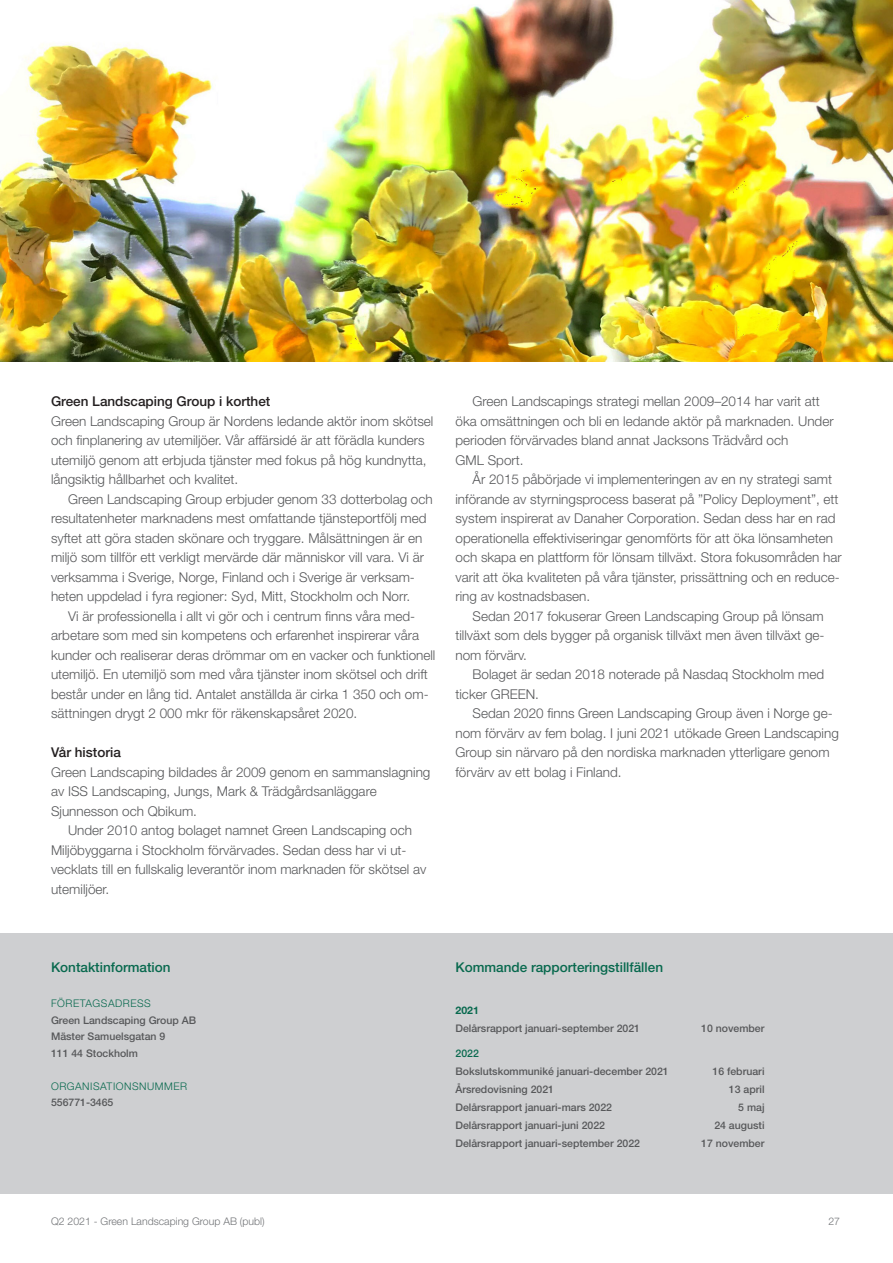
<style>
.page{position:relative;width:893px;height:1263px;background:#fff}
.page>*{position:absolute;margin:0;border:0;box-sizing:border-box;transform-origin:0 0}
.Brödtext_indrag{font:300 13.5px/19.5px "Helvetica Neue LT Std";color:#57585a}
.Brödtext{font:300 13.5px/19.5px "Helvetica Neue LT Std";color:#57585a}
.Mellanrubrik__9_pkt{font:500 13.5px "Helvetica Neue LT Std";color:#08694e}
.Mellanrubrik__9_pkt-2{font:500 13.5px "Helvetica Neue LT Std";color:#231f20}
.Brödtext-2{font:500 10.5px/18px "Helvetica Neue LT Std";color:#57585a}
.t1{font:300 10.5px "Helvetica Neue LT Std";color:#727477}
.Mellanrubrik__9_pkt-3{font:300 10.5px "Helvetica Neue LT Std";letter-spacing:.05em;color:#08694e}
.s1{font-weight:700;color:#08694e}
.s2{color:#08694e}
</style>
<div class="page">
<div style="left:0;top:933px;width:893px;height:261px;background:#cecfd1"></div>
<img style="left:0;top:0;width:893px;height:361px">
<p class="Mellanrubrik__9_pkt-2" style="left:51px;top:393px;width:221px">Green Landscaping Group i korthet</p>
<p class="Brödtext" style="left:51px;top:411px;width:384px">Green Landscaping Group är Nordens ledande aktör inom skötsel och finplanering av utemiljöer. Vår affärsidé är att förädla kunders utemiljö genom att erbjuda tjänster med fokus på hög kundnytta, långsiktig hållbarhet och kvalitet.</p>
<p class="Brödtext_indrag" style="left:51px;top:489px;width:383px;text-indent:17px">Green Landscaping Group erbjuder genom 33 dotterbolag och resultatenheter marknadens mest omfattande tjänsteportfölj med syftet att göra staden skönare och tryggare. Målsättningen är en miljö som tillför ett verkligt mervärde där människor vill vara. Vi är verksamma i Sverige, Norge, Finland och i Sverige är verksam&shy;heten uppdelad i fyra regioner: Syd, Mitt, Stockholm och Norr.</p>
<p class="Brödtext_indrag" style="left:51px;top:606px;width:386px;text-indent:17px">Vi är professionella i allt vi gör och i centrum finns våra med&shy;arbetare som med sin kompetens och erfarenhet inspirerar våra kunder och realiserar deras drömmar om en vacker och funktionell utemiljö. En utemiljö som med våra tjänster inom skötsel och drift består under en lång tid. Antalet anställda är cirka 1 350 och om&shy;sättningen drygt 2 000 mkr för räkenskapsåret 2020.</p>
<p class="Mellanrubrik__9_pkt-2" style="left:51px;top:744px;width:71px">Vår historia</p>
<p class="Brödtext" style="left:51px;top:762px;width:381px">Green Landscaping bildades år 2009 genom en sammanslagning av ISS Landscaping, Jungs, Mark &amp; Trädgårdsanläggare<br>Sjunnesson och Qbikum.</p>
<p class="Brödtext_indrag" style="left:51px;top:820px;width:377px;text-indent:17px">Under 2010 antog bolaget namnet Green Landscaping och Miljöbyggarna i Stockholm förvärvades. Sedan dess har vi ut&shy;vecklats till en fullskalig leverantör inom marknaden för skötsel av utemiljöer.</p>
<p class="Brödtext_indrag" style="left:455px;top:391px;width:380px;text-indent:17px">Green Landscapings strategi mellan 2009–2014 har varit att öka omsättningen och bli en ledande aktör på marknaden. Under perioden förvärvades bland annat Jacksons Trädvård och<br>GML Sport.</p>
<p class="Brödtext_indrag" style="left:455px;top:469px;width:388px;text-indent:17px">År 2015 påbörjade vi implementeringen av en ny strategi samt införande av styrningsprocess baserat på ”Policy Deployment”, ett system inspirerat av Danaher Corporation. Sedan dess har en rad operationella effektiviseringar genomförts för att öka lönsamheten och skapa en plattform för lönsam tillväxt. Stora fokusområden har varit att öka kvaliteten på våra tjänster, prissättning och en reduce&shy;ring av kostnadsbasen.</p>
<p class="Brödtext_indrag" style="left:455px;top:606px;width:371px;text-align:justify;text-indent:17px">Sedan 2017 fokuserar Green Landscaping Group på lönsam tillväxt som dels bygger på organisk tillväxt men även tillväxt ge&shy;nom förvärv.</p>
<p class="Brödtext_indrag" style="left:455px;top:664px;width:370px;text-indent:17px">Bolaget är sedan 2018 noterade på Nasdaq Stockholm med ticker GREEN.</p>
<p class="Brödtext_indrag" style="left:455px;top:703px;width:385px;text-indent:17px">Sedan 2020 finns Green Landscaping Group även i Norge ge&shy;nom förvärv av fem bolag. I juni 2021 utökade Green Landscaping Group sin närvaro på den nordiska marknaden ytterligare genom förvärv av ett bolag i Finland.</p>
<p class="Mellanrubrik__9_pkt" style="left:51px;top:959px;width:121px">Kontaktinformation</p>
<p class="Mellanrubrik__9_pkt" style="left:455px;top:959px;width:209px">Kommande rapporteringstillfällen</p>
<p class="Brödtext-2" style="left:455px;top:1001px;width:186px"><span class="s1">2021<br></span>Delårsrapport januari-september 2021</p>
<p class="Mellanrubrik__9_pkt-3" style="left:51px;top:997px;width:101px">FÖRETAGSADRESS</p>
<p class="Brödtext-2" style="left:51px;top:1011px;width:147px">Green Landscaping Group AB</p>
<p class="Brödtext-2" style="left:51px;top:1027px;width:116px">Mäster Samuelsgatan 9</p>
<p class="Brödtext-2" style="left:51px;top:1044px;width:88px">111 44 Stockholm</p>
<p class="Mellanrubrik__9_pkt-3" style="left:51px;top:1079px;width:138px">ORGANISATIONSNUMMER</p>
<p class="Brödtext-2" style="left:51px;top:1093px;width:64px">556771-3465</p>
<p class="Brödtext-2" style="left:701px;top:1019px;width:65px">10 november</p>
<p class="Brödtext-2" style="left:455px;top:1044px;width:215px"><span class="s2">2022<br></span>Bokslutskommuniké januari-december 2021</p>
<p class="Brödtext-2" style="left:713px;top:1062px;width:53px">16 februari</p>
<p class="Brödtext-2" style="left:455px;top:1080px;width:100px">Årsredovisning 2021</p>
<p class="Brödtext-2" style="left:729px;top:1080px;width:37px">13 april</p>
<p class="Brödtext-2" style="left:455px;top:1098px;width:158px">Delårsrapport januari-mars 2022</p>
<p class="Brödtext-2" style="left:738px;top:1098px;width:28px">5 maj</p>
<p class="Brödtext-2" style="left:455px;top:1116px;width:151px">Delårsrapport januari-juni 2022</p>
<p class="Brödtext-2" style="left:714px;top:1116px;width:52px">24 augusti</p>
<p class="Brödtext-2" style="left:455px;top:1134px;width:186px">Delårsrapport januari-september 2022</p>
<p class="Brödtext-2" style="left:701px;top:1134px;width:65px">17 november</p>
<p class="t1" style="left:51px;top:1214px;width:215px">Q2 2021 - Green Landscaping Group AB (publ)</p>
<p class="t1" style="left:828px;top:1214px;width:13px">27</p>
</div>
